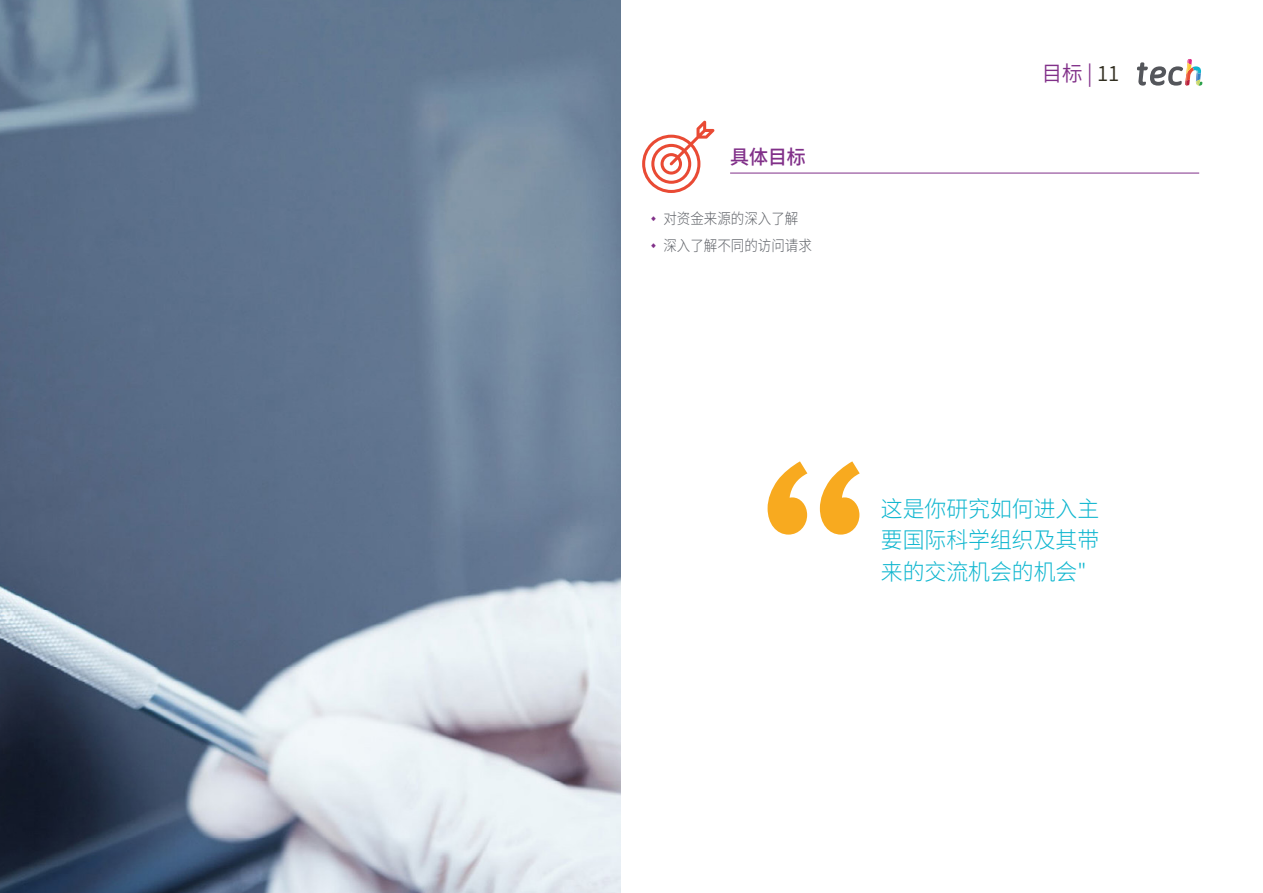
<style>
.page{position:relative;width:1263px;height:893px;background:#fff}
.page>*{position:absolute;margin:0;border:0;box-sizing:border-box;transform-origin:0 0}
.t1{font:300 22.5px/31.5px "Source Han Sans CN";color:#0fb6cf;text-align:justify}
.t2{font:21px "Source Han Sans CN";color:#813089}
.t3{font:500 19.5px "Source Han Sans CN";color:#813089}
.t4{font:300 15px/26.7px "Source Han Sans CN";color:#61646a;scale:.9 1}
.s1{color:#312e20}
</style>
<div class="page">
<hr style="left:730px;top:173px;width:469px;height:1px;background:#813089">
<svg style="left:642px;top:121px;width:72px;height:72px"></svg>
<img style="left:0;top:0;width:621px;height:893px">
<svg style="left:767px;top:461px;width:93px;height:74px"></svg>
<svg style="left:1137px;top:59px;width:65px;height:27px"></svg>
<p class="t3" style="left:730px;top:146px;width:77px">具体目标</p>
<p class="t4" style="left:663px;top:205px;width:166px">对资金来源的深入了解深入了解不同的访问请求</p>
<p class="t2" style="left:1042px;top:61px;width:79px">目标 | <span class="s1">11</span></p>
<p class="t1" style="left:881px;top:493px;width:220px">这是你研究如何进入主要国际科学组织及其带来的交流机会的机会"</p>
</div>
